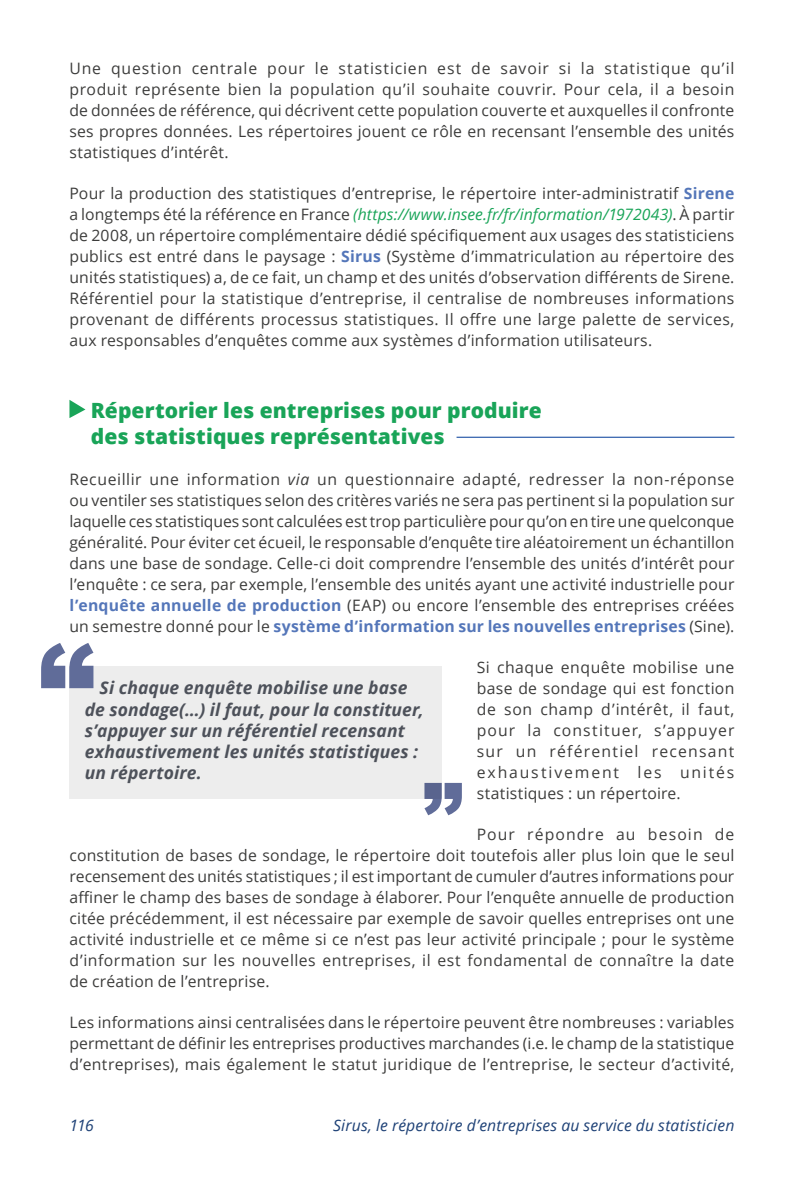
<style>
.page{position:relative;width:794px;height:1191px;background:#fff}
.page>*{position:absolute;margin:0;border:0;box-sizing:border-box;transform-origin:0 0}
.t1{font:800 21px/26.2px "Open Sans";color:#19a458}
.t2{font:italic 700 17.5px/21px "Open Sans";letter-spacing:.005em;color:#4d515a}
.t3{font:15.75px/21px "Open Sans";letter-spacing:.015em;color:#3c3c3b;text-align:justify}
.t4{font:italic 15.75px "Open Sans";letter-spacing:.01em;color:#1e4176}
.s1{font-weight:700;color:#5476b9}
.s2{font-style:italic;color:#19a458}
.s3{font-style:italic}
</style>
<div class="page">
<hr style="left:456px;top:436px;width:278px;height:2px;background:#3e69b1">
<svg style="left:69px;top:400px;width:16px;height:18px"></svg>
<div style="left:70px;top:666px;width:372px;height:132px;background:#ededed"></div>
<svg style="left:41px;top:643px;width:52px;height:45px"></svg>
<svg style="left:424px;top:783px;width:38px;height:32px"></svg>
<p class="t3" style="left:69px;top:57px;width:666px">Une question centrale pour le statisticien est de savoir si la statistique qu’il produit représente bien la population qu’il souhaite couvrir. Pour cela, il a besoin de données de référence, qui décrivent cette population couverte et auxquelles il confronte ses propres données. Les répertoires jouent ce rôle en recensant l’ensemble des unités statistiques d’intérêt.</p>
<p class="t3" style="left:69px;top:182px;width:666px">Pour la production des statistiques d’entreprise, le répertoire inter-administratif <span class="s1">Sirene </span>a longtemps été la référence en France <span class="s2">(https://www.insee.fr/fr/information/1972043)</span>. À partir de 2008, un répertoire complémentaire dédié spécifiquement aux usages des statisticiens publics est entré dans le paysage : <span class="s1">Sirus</span> (Système d’immatriculation au répertoire des unités statistiques) a, de ce fait, un champ et des unités d’observation différents de Sirene.<br>Référentiel pour la statistique d’entreprise, il centralise de nombreuses informations provenant de différents processus statistiques. Il offre une large palette de services, aux responsables d’enquêtes comme aux systèmes d’information utilisateurs.</p>
<h1 class="t1" style="left:91px;top:396px;width:452px">Répertorier les entreprises pour produire des statistiques représentatives</h1>
<p class="t3" style="left:69px;top:468px;width:666px">Recueillir une information <span class="s3">via</span> un questionnaire adapté, redresser la non-réponse ou ventiler ses statistiques selon des critères variés ne sera pas pertinent si la population sur laquelle ces statistiques sont calculées est trop particulière pour qu’on en tire une quelconque généralité. Pour éviter cet écueil, le responsable d’enquête tire aléatoirement un échantillon dans une base de sondage. Celle-ci doit comprendre l’ensemble des unités d’intérêt pour l’enquête : ce sera, par exemple, l’ensemble des unités ayant une activité industrielle pour <span class="s1">l’enquête annuelle de production</span> (EAP) ou encore l’ensemble des entreprises créées un semestre donné pour le <span class="s1">système d’information sur les nouvelles entreprises</span> (Sine).</p>
<p class="t3" style="left:477px;top:656px;width:259px">Si chaque enquête mobilise une base de sondage qui est fonction de son champ d’intérêt, il faut, pour la constituer, s’appuyer sur un référentiel recensant exhaustivement les unités statistiques : un répertoire.</p>
<p class="t3" style="left:69px;top:823px;width:666px;text-indent:407px">Pour répondre au besoin de constitution de bases de sondage, le répertoire doit toutefois aller plus loin que le seul recensement des unités statistiques ; il est important de cumuler d’autres informations pour affiner le champ des bases de sondage à élaborer. Pour l’enquête annuelle de production citée précédemment, il est nécessaire par exemple de savoir quelles entreprises ont une activité industrielle et ce même si ce n’est pas leur activité principale ; pour le système d’information sur les nouvelles entreprises, il est fondamental de connaître la date de création de l’entreprise.</p>
<p class="t3" style="left:69px;top:1011px;width:666px">Les informations ainsi centralisées dans le répertoire peuvent être nombreuses : variables permettant de définir les entreprises productives marchandes (i.e. le champ de la statistique d’entreprises), mais également le statut juridique de l’entreprise, le secteur d’activité,</p>
<p class="t2" style="left:85px;top:677px;width:340px;text-indent:15px">Si chaque enquête mobilise une base de sondage(…) il faut, pour la constituer, s’appuyer sur un référentiel recensant exhaustivement les unités statistiques : un répertoire.</p>
<p class="t4" style="left:69px;top:1114px;width:26px">116</p>
<p class="t4" style="left:333px;top:1114px;width:403px">Sirus, le répertoire d’entreprises au service du statisticien</p>
</div>
